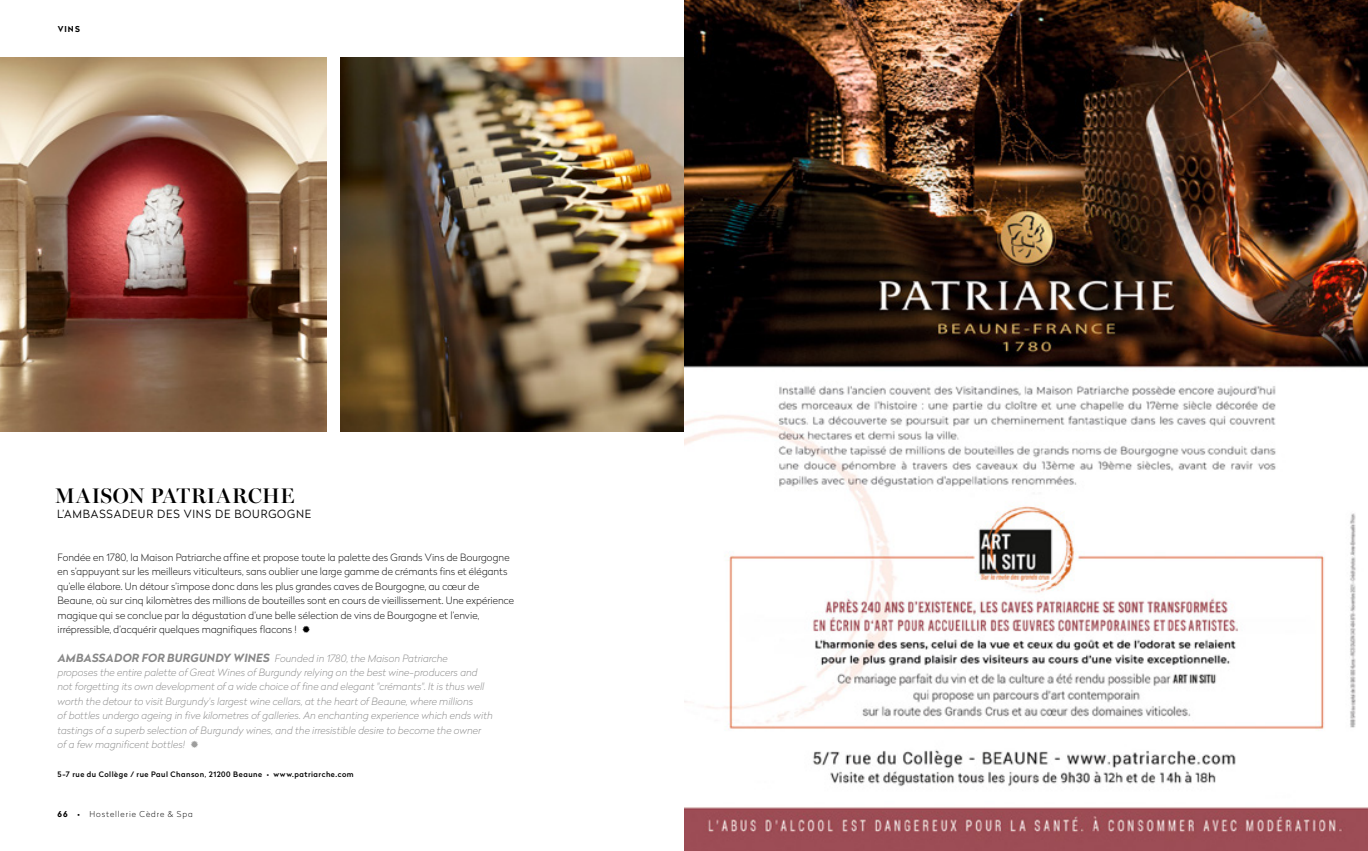
<style>
.page{position:relative;width:1368px;height:851px;background:#fff}
.page>*{position:absolute;margin:0;border:0;box-sizing:border-box;transform-origin:0 0}
.t1{font:600 21.25px "Miller Banner";letter-spacing:.03em;color:#000}
.t2{font:300 11.25px "Radikal";letter-spacing:.075em;color:#000}
.t3{font:italic 100 10px/14.4px "Radikal";letter-spacing:.005em;color:#878787}
.t4{font:100 10px/14.4px "Radikal";letter-spacing:.01em;color:#000}
.t5{font:100 8.12px "Radikal";letter-spacing:.11em;color:#000}
.t6{font:700 8.12px "Radikal";color:#000}
.t7{font:500 7.5px "Radikal";letter-spacing:.065em;color:#000}
.s1{font-weight:700;font-size:11.25px}
.s2{font-weight:700}
</style>
<div class="page">
<img style="left:0;top:58px;width:326px;height:373px">
<img style="left:341px;top:58px;width:343px;height:373px">
<img style="left:684px;top:0;width:684px;height:850px">
<p class="t6" style="left:58px;top:23px;width:24px">VINS</p>
<h1 class="t1" style="left:55px;top:483px;width:241px">MAISON PATRIARCHE</h1>
<p class="t2" style="left:57px;top:506px;width:255px">L’AMBASSADEUR DES VINS DE BOURGOGNE</p>
<p class="t4" style="left:58px;top:550px;width:458px">Fondée en 1780, la Maison Patriarche affine et propose toute la palette des Grands Vins de Bourgogne en s’appuyant sur les meilleurs viticulteurs, sans oublier une large gamme de crémants fins et élégants qu’elle élabore. Un détour s’impose donc dans les plus grandes caves de Bourgogne, au cœur de Beaune, où sur cinq kilomètres des millions de bouteilles sont en cours de vieillissement. Une expérience magique qui se conclue par la dégustation d’une belle sélection de vins de Bourgogne et l’envie, irrépressible, d’acquérir quelques magnifiques flacons !</p>
<p class="t3" style="left:58px;top:650px;width:437px"><span class="s1">AMBASSADOR FOR BURGUNDY WINES</span> Founded in 1780, the Maison Patriarche<br>proposes the entire palette of Great Wines of Burgundy relying on the best wine-producers and not forgetting its own development of a wide choice of fine and elegant "crémants". It is thus well worth the detour to visit Burgundy's largest wine cellars, at the heart of Beaune, where millions<br>of bottles undergo ageing in five kilometres of galleries. An enchanting experience which ends with tastings of a superb selection of Burgundy wines, and the irresistible desire to become the owner<br>of a few magnificent bottles!</p>
<p class="t7" style="left:58px;top:768px;width:298px">5-7 rue du Collège / rue Paul Chanson, 21200 Beaune • www.patriarche.com</p>
<p class="t5" style="left:58px;top:808px;width:137px"><span class="s2">66 •</span> Hostellerie Cèdre &amp; Spa</p>
</div>
